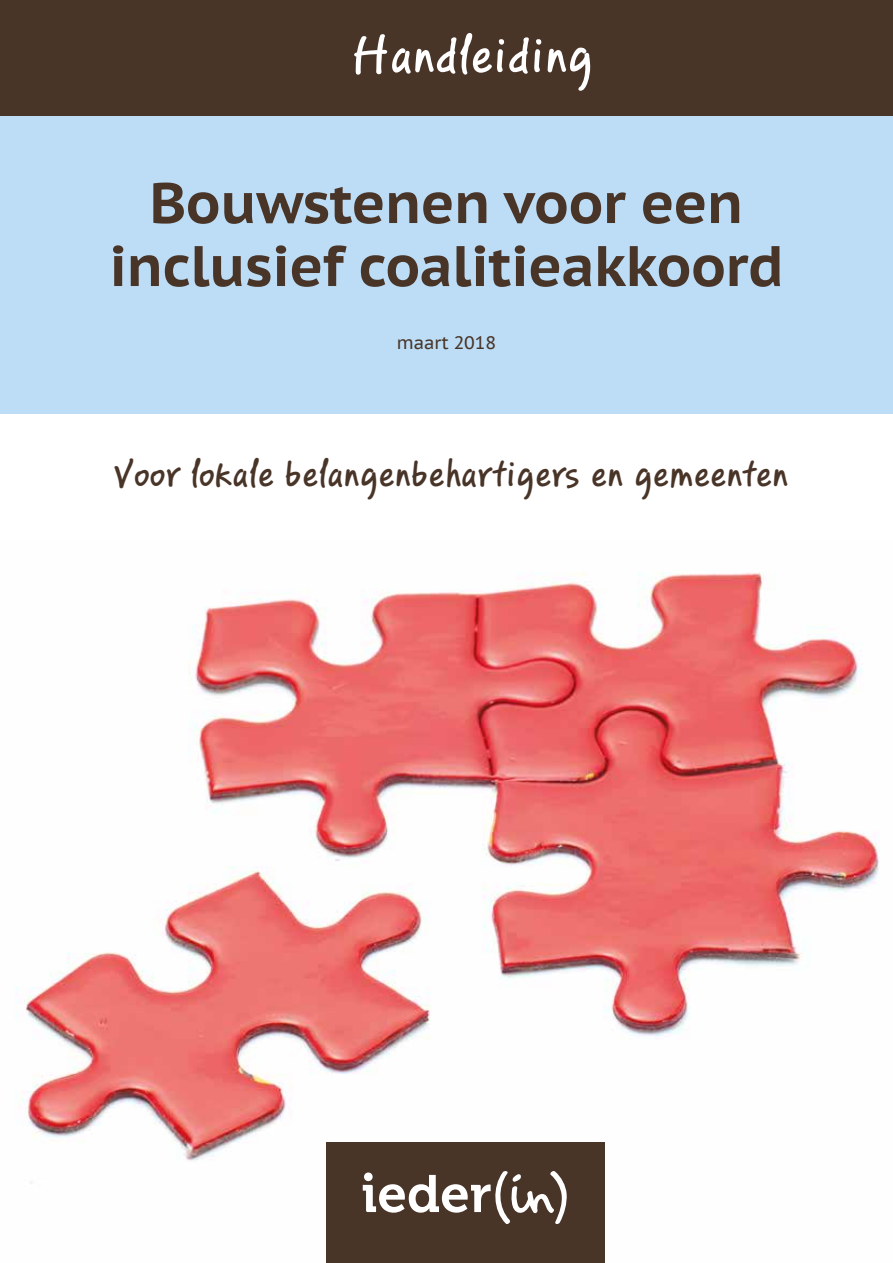
<style>
.page{position:relative;width:893px;height:1263px;background:#fff}
.page>*{position:absolute;margin:0;border:0;box-sizing:border-box;transform-origin:0 0}
.t1{font:700 57px/63px "PT Sans Caption";letter-spacing:-.01em;color:#493428;text-align:center}
.t2{font:500 54px "PF Reminder Pro";letter-spacing:.01em;color:#fff}
.t3{font:500 39px "PF Reminder Pro";letter-spacing:.01em;color:#493428}
.t4{font:18px "PT Sans Caption";letter-spacing:-.01em;color:#493428}
</style>
<div class="page">
<div style="left:0;top:91px;width:893px;height:323px;background:#bcddf5"></div>
<img style="left:15px;top:572px;width:865px;height:612px">
<div style="left:0;top:0;width:893px;height:115px;background:#493428"></div>
<div style="left:326px;top:1143px;width:279px;height:120px;background:#493428"></div>
<svg style="left:363px;top:1171px;width:204px;height:53px"></svg>
<p class="t2" style="left:351px;top:22px;width:243px">Handleiding</p>
<p class="t1" style="left:109px;top:170px;width:676px">Bouwstenen voor een inclusief coalitieakkoord</p>
<p class="t4" style="left:397px;top:331px;width:101px">maart 2018</p>
<p class="t3" style="left:113px;top:450px;width:676px">Voor lokale belangenbehartigers en gemeenten</p>
</div>
